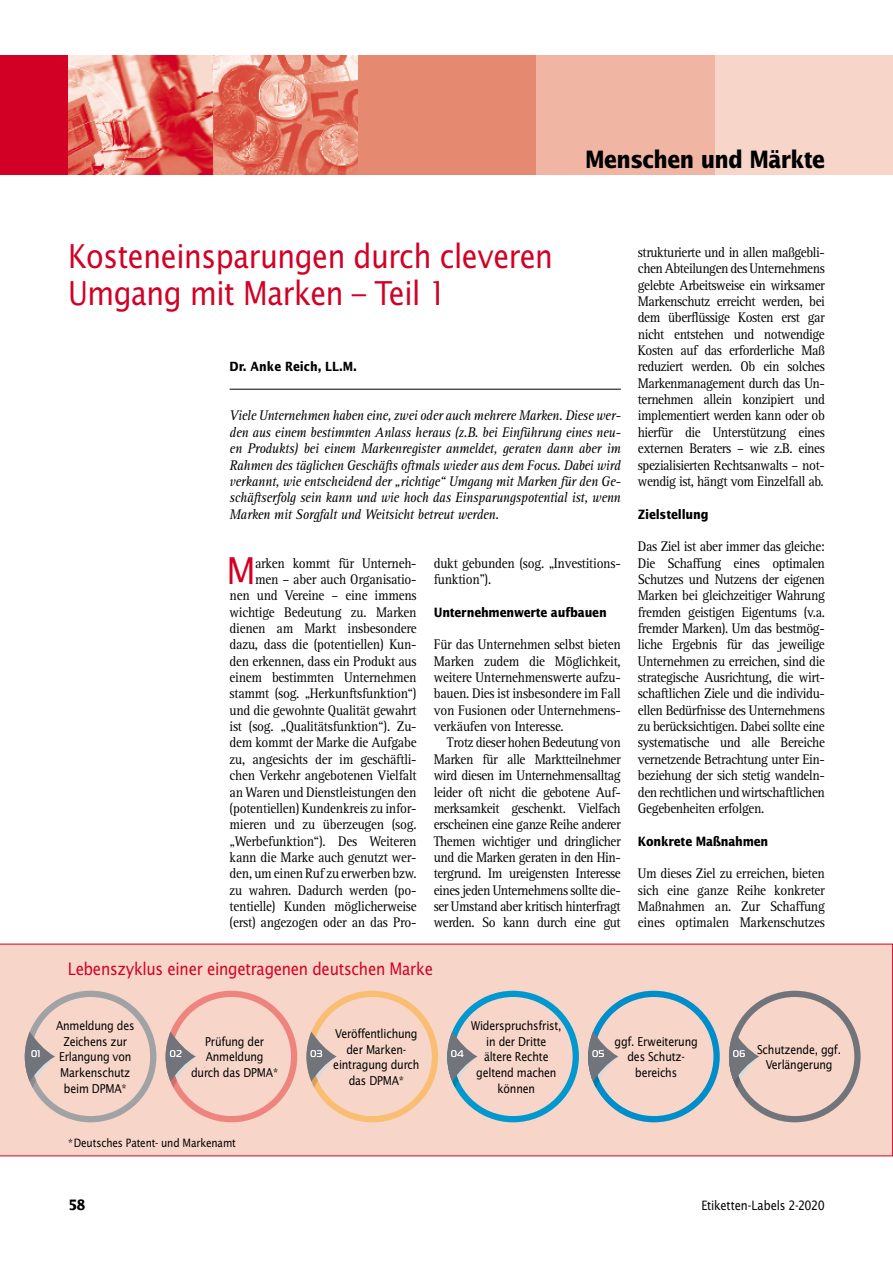
<style>
.page{position:relative;width:893px;height:1263px;background:#fff}
.page>*{position:absolute;margin:0;border:0;box-sizing:border-box;transform-origin:0 0}
._04_Lauf_Initial{font:37.05px "Lucida Sans Std";color:#d20024;scale:.92 1}
._02_Head{font:33px/37.5px "Lucida Sans Std";letter-spacing:-.015em;color:#d20024;scale:.87 1}
.t1{font:700 24px "Lucida Sans Std";letter-spacing:-.03em;color:#000;scale:.87 1}
._02_Head_Kasten{font:17.25px "Lucida Sans Std";letter-spacing:-.02em;color:#d20024;scale:.87 1}
._04_Lauf_Einzug{font:14.4px/16.4px "Rotis Serif Std";letter-spacing:-.03em;color:#000;text-align:justify;scale:.92 1}
._04_Lauf{font:14.4px/16.4px "Rotis Serif Std";letter-spacing:-.02em;color:#000;text-align:justify;scale:.92 1}
._04_Lauf_Initial-2{font:14.4px/16.4px "Rotis Serif Std";letter-spacing:-.02em;color:#000;text-align:right;scale:.92 1}
._03_Motto{font:italic 14.4px/16.4px "Rotis Serif Std";letter-spacing:-.02em;color:#000;text-align:justify;scale:.92 1}
._00_Fusszeile{font:700 14.4px "Lucida Sans Std";color:#000;scale:.92 1}
._05_Zwiti{font:700 12.9px "Lucida Sans Std";letter-spacing:-.015em;color:#000;scale:.87 1}
._00_Fusszeile-2{font:12.9px "Lucida Sans Std";letter-spacing:-.02em;color:#000;scale:.87 1}
._00_Autorenzeile{font:700 12.75px "Lucida Sans Std";color:#000;scale:.87 1}
._04_Lauf_Kasten{font:12.3px/15.6px "Lucida Sans Std";letter-spacing:-.02em;color:#000;text-align:center;scale:.87 1}
._00_Fusszeile-3{font:11.55px "Lucida Sans Std";letter-spacing:-.01em;color:#000;scale:.87 1}
</style>
<div class="page">
<div style="left:0;top:55px;width:68px;height:119px;background:#d20024"></div>
<div style="left:714px;top:55px;width:179px;height:119px;background:#f7d6c9"></div>
<div style="left:536px;top:55px;width:178px;height:119px;background:#f0b6a3"></div>
<div style="left:357px;top:55px;width:179px;height:119px;background:#e68971"></div>
<img style="left:68px;top:55px;width:289px;height:119px">
<hr style="left:230px;top:389px;width:391px;height:1px;background:#000">
<div style="left:0;top:944px;width:893px;height:212px;background:#f7d6c9"></div>
<svg style="left:729px;top:991px;width:132px;height:131px;background:#e0c6bc"></svg>
<svg style="left:588px;top:991px;width:132px;height:131px;background:#d2c9c6"></svg>
<svg style="left:447px;top:991px;width:132px;height:131px;background:#d2cac6"></svg>
<svg style="left:306px;top:991px;width:132px;height:131px;background:#f1cfbb"></svg>
<svg style="left:166px;top:991px;width:131px;height:131px;background:#f0c7bc"></svg>
<svg style="left:25px;top:991px;width:131px;height:131px;background:#e6cbc1"></svg>
<p class="t1" style="left:585px;top:145px;width:277px">Menschen und Märkte</p>
<p class="_02_Head" style="left:68px;top:238px;width:559px">Kosteneinsparungen durch cleveren<br>Umgang mit Marken – Teil 1</p>
<p class="_00_Autorenzeile" style="left:230px;top:360px;width:148px">Dr. Anke Reich, LL.M.</p>
<p class="_03_Motto" style="left:230px;top:408px;width:427px">Viele Unternehmen haben eine, zwei oder auch mehrere Marken. Diese wer&shy;den aus einem bestimmten Anlass heraus (z.B. bei Einführung eines neu&shy;en Produkts) bei einem Markenregister anmeldet, geraten dann aber im Rahmen des täglichen Geschäfts oftmals wieder aus dem Focus. Dabei wird verkannt, wie entscheidend der „richtige“ Umgang mit Marken für den Ge&shy;schäftserfolg sein kann und wie hoch das Einsparungspotential ist, wenn Marken mit Sorgfalt und Weitsicht betreut werden.</p>
<p class="_04_Lauf_Initial" style="left:226px;top:549px;width:33px">M</p>
<p class="_04_Lauf_Initial-2" style="left:230px;top:555px;width:205px">arken kommt für Unterneh&shy;men – aber auch Organisatio-<br>nen und Vereine – eine immens wichtige Bedeutung zu. Marken dienen am Markt insbesondere dazu, dass die (potentiellen) Kun&shy;den erkennen, dass ein Produkt aus einem bestimmten Unternehmen stammt (sog. „Herkunftsfunktion“) und die gewohnte Qualität gewahrt ist (sog. „Qualitätsfunktion“). Zu&shy;dem kommt der Marke die Aufgabe zu, angesichts der im geschäftli&shy;chen Verkehr angebotenen Vielfalt an Waren und Dienstleistungen den (potentiellen) Kundenkreis zu infor&shy;mieren und zu überzeugen (sog. „Werbefunktion“). Des Weiteren kann die Marke auch genutzt wer&shy;den, um einen Ruf zu erwerben bzw. zu wahren. Dadurch werden (po&shy;tentielle) Kunden möglicherweise (erst) angezogen oder an das Pro-</p>
<p class="_04_Lauf_Initial-2" style="left:434px;top:555px;width:205px;text-align:left">dukt gebunden (sog. „Investitions&shy;funktion”).</p>
<p class="_05_Zwiti" style="left:434px;top:605px;width:200px">Unternehmenwerte aufbauen</p>
<p class="_04_Lauf" style="left:434px;top:637px;width:205px">Für das Unternehmen selbst bieten Marken zudem die Möglichkeit, weitere Unternehmenswerte aufzu&shy;bauen. Dies ist insbesondere im Fall von Fusionen oder Unternehmens&shy;verkäufen von Interesse.</p>
<p class="_04_Lauf_Einzug" style="left:434px;top:735px;width:205px;text-indent:13px">Trotz dieser hohen Bedeutung von Marken für alle Marktteilnehmer wird diesen im Unternehmensalltag leider oft nicht die gebotene Auf&shy;merksamkeit geschenkt. Vielfach erscheinen eine ganze Reihe anderer Themen wichtiger und dringlicher und die Marken geraten in den Hin&shy;tergrund. Im ureigensten Interesse eines jeden Unternehmens sollte die&shy;ser Umstand aber kritisch hinterfragt werden. So kann durch eine gut</p>
<p class="_02_Head_Kasten" style="left:68px;top:959px;width:421px">Lebenszyklus einer eingetragenen deutschen Marke</p>
<p class="_04_Lauf_Einzug" style="left:638px;top:244px;width:205px">strukturierte und in allen maßgebli&shy;chen Abteilungen des Unternehmens gelebte Arbeitsweise ein wirksamer Markenschutz erreicht werden, bei dem überflüssige Kosten erst gar nicht entstehen und notwendige Kosten auf das erforderliche Maß reduziert werden. Ob ein solches Markenmanagement durch das Un&shy;ternehmen allein konzipiert und implementiert werden kann oder ob hierfür die Unterstützung eines externen Beraters – wie z.B. eines spezialisierten Rechtsanwalts – not&shy;wendig ist, hängt vom Einzelfall ab.</p>
<p class="_05_Zwiti" style="left:638px;top:507px;width:83px">Zielstellung</p>
<p class="_04_Lauf" style="left:638px;top:538px;width:205px">Das Ziel ist aber immer das gleiche:<br>Die Schaffung eines optimalen Schutzes und Nutzens der eigenen Marken bei gleichzeitiger Wahrung fremden geistigen Eigentums (v.a. fremder Marken). Um das bestmög&shy;liche Ergebnis für das jeweilige Unternehmen zu erreichen, sind die strategische Ausrichtung, die wirt&shy;schaftlichen Ziele und die individu&shy;ellen Bedürfnisse des Unternehmens zu berücksichtigen. Dabei sollte eine systematische und alle Bereiche vernetzende Betrachtung unter Ein&shy;beziehung der sich stetig wandeln&shy;den rechtlichen und wirtschaftlichen Gegebenheiten erfolgen.</p>
<p class="_05_Zwiti" style="left:638px;top:834px;width:152px">Konkrete Maßnahmen</p>
<p class="_04_Lauf" style="left:638px;top:865px;width:205px">Um dieses Ziel zu erreichen, bieten sich eine ganze Reihe konkreter Maßnahmen an. Zur Schaffung eines optimalen Markenschutzes</p>
<p class="_04_Lauf_Kasten" style="left:56px;top:1018px;width:92px">Anmeldung des<br>Zeichens zur<br>Erlangung von<br>Markenschutz beim DPMA*</p>
<p class="_04_Lauf_Kasten" style="left:191px;top:1034px;width:102px">Prüfung der<br>Anmeldung durch das DPMA*</p>
<p class="_04_Lauf_Kasten" style="left:333px;top:1026px;width:101px">Veröffentlichung der Marken&shy;eintragung durch das DPMA*</p>
<p class="_04_Lauf_Kasten" style="left:471px;top:1018px;width:106px">Widerspruchsfrist, in der Dritte ältere Rechte geltend machen können</p>
<p class="_00_Fusszeile-3" style="left:68px;top:1136px;width:195px">*Deutsches Patent- und Markenamt</p>
<p class="_04_Lauf_Kasten" style="left:615px;top:1034px;width:97px">ggf. Erweiterung des Schutz&shy;bereichs</p>
<p class="_04_Lauf_Kasten" style="left:757px;top:1042px;width:98px">Schutzende, ggf.<br>Verlängerung</p>
<p class="_00_Fusszeile" style="left:68px;top:1197px;width:21px">58</p>
<p class="_00_Fusszeile-2" style="left:701px;top:1198px;width:143px">Etiketten-Labels 2-2020</p>
</div>
